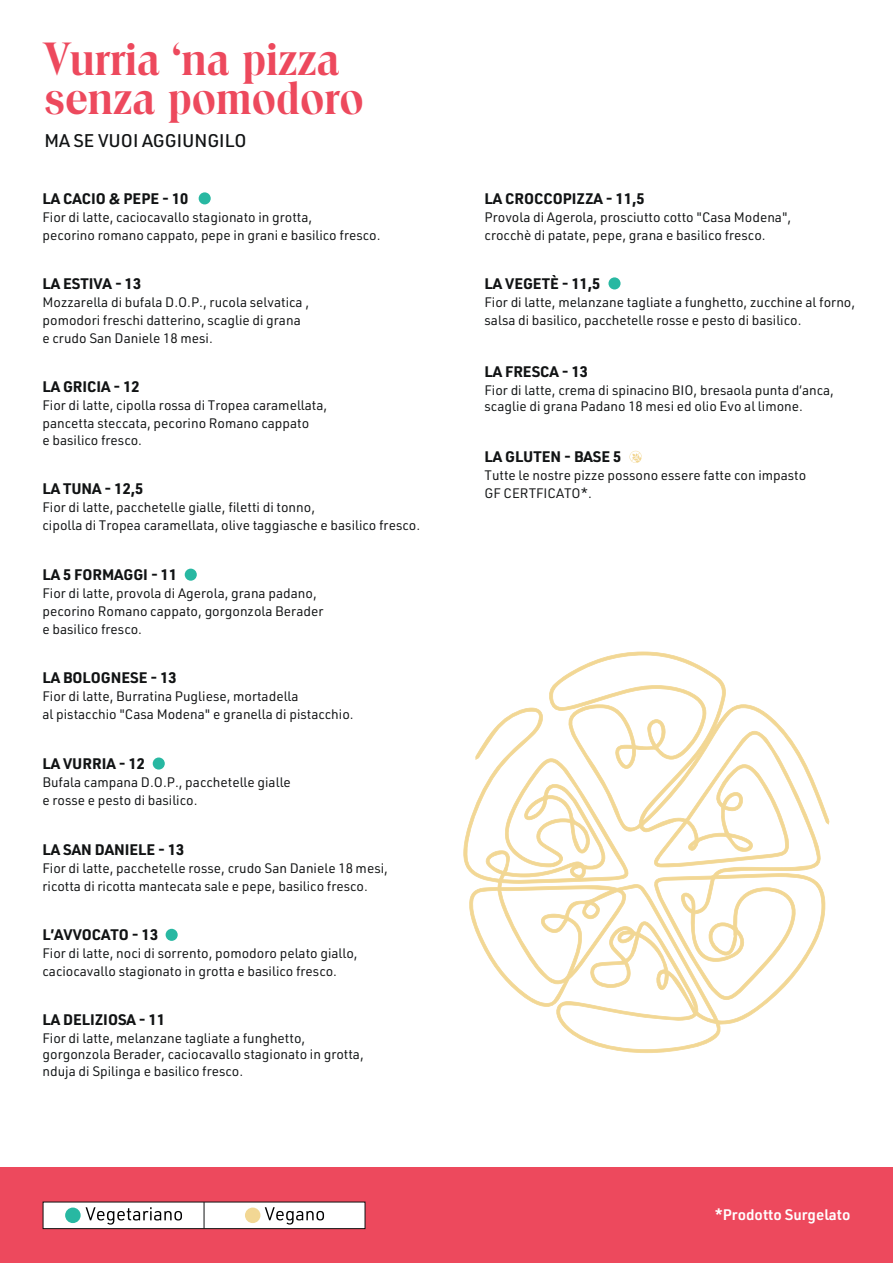
<style>
.page{position:relative;width:893px;height:1263px;background:#fff}
.page>*{position:absolute;margin:0;border:0;box-sizing:border-box;transform-origin:0 0}
.t1{font:700 45px/38.5px "Toledo Serial";color:#ed495d}
.t2{font:500 18px "URWDIN";color:#111314}
.t3{font:700 15px "URWDIN";color:#111314}
.t4{font:600 15px "URWDIN";color:#fff}
.t5{font:13.5px/18px "URWDIN";color:#111314}
.t6{font:13.5px/16.2px "URWDIN";color:#111415}
</style>
<div class="page">
<div style="left:153px;top:757px;width:12px;height:12px;background:#28b8a2;border-radius:50%"></div>
<div style="left:199px;top:192px;width:12px;height:12px;background:#28b8a2;border-radius:50%"></div>
<div style="left:185px;top:569px;width:12px;height:12px;background:#28b8a2;border-radius:50%"></div>
<div style="left:166px;top:929px;width:12px;height:12px;background:#28b8a2;border-radius:50%"></div>
<div style="left:608px;top:277px;width:13px;height:12px;background:#28b8a2;border-radius:50%"></div>
<svg style="left:629px;top:451px;width:13px;height:12px"></svg>
<div style="left:0;top:1168px;width:893px;height:95px;background:#ed495d"></div>
<svg style="left:43px;top:1201px;width:322px;height:28px;background:#d8d7d6"></svg>
<svg style="left:463px;top:652px;width:366px;height:401px"></svg>
<h1 class="t1" style="left:44px;top:41px;width:321px">Vurria ‘na pizza senza pomodoro</h1>
<h2 class="t2" style="left:44px;top:128px;width:204px">MA SE VUOI AGGIUNGILO</h2>
<p class="t3" style="left:43px;top:188px;width:147px">LA CACIO &amp; PEPE - 10</p>
<p class="t5" style="left:43px;top:208px;width:339px">Fior di latte, caciocavallo stagionato in grotta,<br>pecorino romano cappato, pepe in grani e basilico fresco.</p>
<p class="t3" style="left:43px;top:273px;width:100px">LA ESTIVA - 13</p>
<p class="t5" style="left:43px;top:293px;width:268px">Mozzarella di bufala D.O.P., rucola selvatica , pomodori freschi datterino, scaglie di grana e crudo San Daniele 18 mesi.</p>
<p class="t3" style="left:43px;top:376px;width:99px">LA GRICIA - 12</p>
<p class="t5" style="left:43px;top:395px;width:286px">Fior di latte, cipolla rossa di Tropea caramellata, pancetta steccata, pecorino Romano cappato<br>e basilico fresco.</p>
<p class="t3" style="left:43px;top:479px;width:102px">LA TUNA - 12,5</p>
<p class="t5" style="left:43px;top:498px;width:379px">Fior di latte, pacchetelle gialle, filetti di tonno,<br>cipolla di Tropea caramellata, olive taggiasche e basilico fresco.</p>
<p class="t3" style="left:43px;top:564px;width:136px">LA 5 FORMAGGI - 11</p>
<p class="t5" style="left:43px;top:584px;width:282px">Fior di latte, provola di Agerola, grana padano, pecorino Romano cappato, gorgonzola Berader e basilico fresco.</p>
<p class="t3" style="left:43px;top:668px;width:136px">LA BOLOGNESE - 13</p>
<p class="t5" style="left:43px;top:687px;width:313px">Fior di latte, Burratina Pugliese, mortadella<br>al pistacchio "Casa Modena" e granella di pistacchio.</p>
<p class="t3" style="left:43px;top:753px;width:104px">LA VURRIA - 12</p>
<p class="t5" style="left:43px;top:773px;width:250px">Bufala campana D.O.P., pacchetelle gialle e rosse e pesto di basilico.</p>
<p class="t3" style="left:43px;top:839px;width:143px">LA SAN DANIELE - 13</p>
<p class="t5" style="left:43px;top:858px;width:347px">Fior di latte, pacchetelle rosse, crudo San Daniele 18 mesi, ricotta di ricotta mantecata sale e pepe, basilico fresco.</p>
<p class="t3" style="left:43px;top:924px;width:117px">L’AVVOCATO - 13</p>
<p class="t5" style="left:43px;top:944px;width:317px">Fior di latte, noci di sorrento, pomodoro pelato giallo, caciocavallo stagionato in grotta e basilico fresco.</p>
<p class="t3" style="left:43px;top:1009px;width:124px">LA DELIZIOSA - 11</p>
<p class="t6" style="left:43px;top:1030px;width:323px">Fior di latte, melanzane tagliate a funghetto, gorgonzola Berader, caciocavallo stagionato in grotta, nduja di Spilinga e basilico fresco.</p>
<p class="t3" style="left:485px;top:188px;width:162px">LA CROCCOPIZZA - 11,5</p>
<p class="t5" style="left:485px;top:208px;width:308px">Provola di Agerola, prosciutto cotto "Casa Modena", crocchè di patate, pepe, grana e basilico fresco.</p>
<p class="t3" style="left:485px;top:273px;width:117px">LA VEGETÈ - 11,5</p>
<p class="t5" style="left:485px;top:293px;width:372px">Fior di latte, melanzane tagliate a funghetto, zucchine al forno, salsa di basilico, pacchetelle rosse e pesto di basilico.</p>
<p class="t3" style="left:485px;top:361px;width:105px">LA FRESCA - 13</p>
<p class="t6" style="left:485px;top:382px;width:351px">Fior di latte, crema di spinacino BIO, bresaola punta d’anca, scaglie di grana Padano 18 mesi ed olio Evo al limone.</p>
<p class="t3" style="left:485px;top:447px;width:138px">LA GLUTEN - BASE 5</p>
<p class="t5" style="left:485px;top:466px;width:323px">Tutte le nostre pizze possono essere fatte con impasto<br>GF CERTFICATO*.</p>
<p class="t4" style="left:715px;top:1204px;width:137px">*Prodotto Surgelato</p>
</div>
